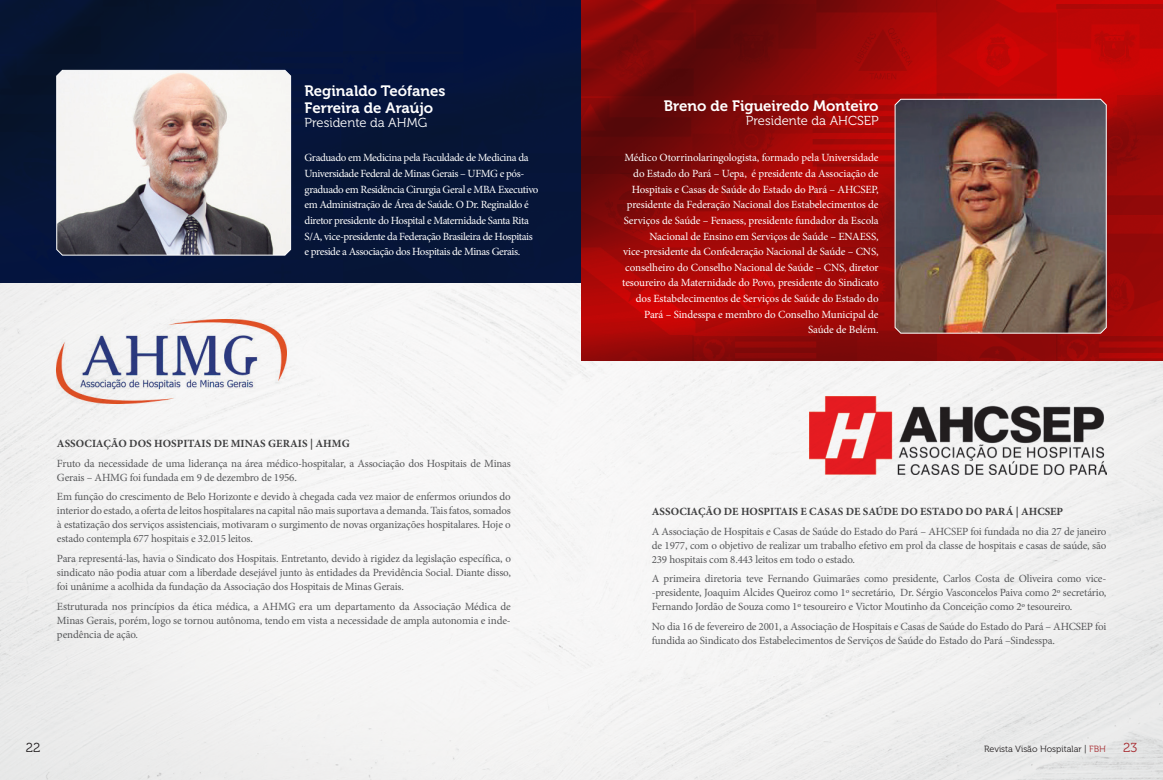
<style>
.page{position:relative;width:1163px;height:780px;background:#fff}
.page>*{position:absolute;margin:0;border:0;box-sizing:border-box;transform-origin:0 0}
.t1{font:15px/16.5px "Museo 700";color:#fff}
.t2{font:13px "Museo 300";color:#fff}
.t3{font:13px "Museo 300";color:#231f20}
.t4{font:13px "Museo 300";color:#a72b30}
.t5{font:11px/14px "Minion Pro";letter-spacing:-.015em;color:#57585a;text-align:justify}
.t6{font:11px/15.6px "Minion Pro";letter-spacing:-.02em;color:#fff}
.t7{font:700 11px "Minion Pro";letter-spacing:.005em;color:#3e3e3f}
.t8{font:9px "Museo 300";color:#231f20}
.s1{color:#a72b30}
</style>
<div class="page">
<img style="left:0;top:282px;width:1162px;height:498px">
<img style="left:0;top:0;width:581px;height:282px">
<img style="left:57px;top:319px;width:229px;height:84px">
<img style="left:56px;top:69px;width:235px;height:187px">
<img style="left:581px;top:0;width:581px;height:360px">
<img style="left:808px;top:396px;width:298px;height:78px">
<img style="left:893px;top:98px;width:214px;height:236px">
<h1 class="t1" style="left:304px;top:83px;width:142px">Reginaldo Teófanes<br>Ferreira de Araújo</h1>
<p class="t2" style="left:304px;top:116px;width:124px">Presidente da AHMG</p>
<p class="t6" style="left:304px;top:150px;width:235px">Graduado em Medicina pela Faculdade de Medicina da Universidade Federal de Minas Gerais – UFMG e pós&shy;graduado em Residência Cirurgia Geral e MBA Executivo em Administração de Área de Saúde. O Dr. Reginaldo é diretor presidente do Hospital e Maternidade Santa Rita S/A, vice-presidente da Federação Brasileira de Hospitais e preside a Associação dos Hospitais de Minas Gerais.</p>
<p class="t7" style="left:57px;top:435px;width:294px">ASSOCIAÇÃO DOS HOSPITAIS DE MINAS GERAIS | AHMG</p>
<p class="t5" style="left:57px;top:456px;width:455px">Fruto da necessidade de uma liderança na área médico-hospitalar, a Associação dos Hospitais de Minas<br>Gerais – AHMG foi fundada em 9 de dezembro de 1956.</p>
<p class="t5" style="left:57px;top:490px;width:455px">Em função do crescimento de Belo Horizonte e devido à chegada cada vez maior de enfermos oriundos do interior do estado, a oferta de leitos hospitalares na capital não mais suportava a demanda. Tais fatos, somados à estatização dos serviços assistenciais, motivaram o surgimento de novas organizações hospitalares. Hoje o estado contempla 677 hospitais e 32.015 leitos.</p>
<p class="t5" style="left:57px;top:551px;width:455px">Para representá-las, havia o Sindicato dos Hospitais. Entretanto, devido à rigidez da legislação específica, o sindicato não podia atuar com a liberdade desejável junto às entidades da Previdência Social. Diante disso, foi unânime a acolhida da fundação da Associação dos Hospitais de Minas Gerais.</p>
<p class="t5" style="left:57px;top:599px;width:455px">Estruturada nos princípios da ética médica, a AHMG era um departamento da Associação Médica de Minas Gerais, porém, logo se tornou autônoma, tendo em vista a necessidade de ampla autonomia e inde&shy;pendência de ação.</p>
<h1 class="t1" style="left:663px;top:97px;width:216px">Breno de Figueiredo Monteiro</h1>
<p class="t2" style="left:745px;top:113px;width:134px">Presidente da AHCSEP</p>
<p class="t6" style="left:622px;top:150px;width:258px;text-align:right">Médico Otorrinolaringologista, formado pela Universidade do Estado do Pará – Uepa, é presidente da Associação de Hospitais e Casas de Saúde do Estado do Pará – AHCSEP, presidente da Federação Nacional dos Estabelecimentos de Serviços de Saúde – Fenaess, presidente fundador da Escola Nacional de Ensino em Serviços de Saúde – ENAESS, vice-presidente da Confederação Nacional de Saúde – CNS, conselheiro do Conselho Nacional de Saúde – CNS, diretor tesoureiro da Maternidade do Povo, presidente do Sindicato dos Estabelecimentos de Serviços de Saúde do Estado do Pará – Sindesspa e membro do Conselho Municipal de Saúde de Belém.</p>
<p class="t7" style="left:651px;top:503px;width:412px">ASSOCIAÇÃO DE HOSPITAIS E CASAS DE SAÚDE DO ESTADO DO PARÁ | AHCSEP</p>
<p class="t5" style="left:651px;top:524px;width:456px">A Associação de Hospitais e Casas de Saúde do Estado do Pará – AHCSEP foi fundada no dia 27 de janeiro de 1977, com o objetivo de realizar um trabalho efetivo em prol da classe de hospitais e casas de saúde, são 239 hospitais com 8.443 leitos em todo o estado.</p>
<p class="t5" style="left:651px;top:572px;width:456px">A primeira diretoria teve Fernando Guimarães como presidente, Carlos Costa de Oliveira como vice--presidente, Joaquim Alcides Queiroz como 1º secretário, Dr. Sérgio Vasconcelos Paiva como 2º secretário, Fernando Jordão de Souza como 1º tesoureiro e Victor Moutinho da Conceição como 2º tesoureiro.</p>
<p class="t5" style="left:651px;top:619px;width:456px">No dia 16 de fevereiro de 2001, a Associação de Hospitais e Casas de Saúde do Estado do Pará – AHCSEP foi fundida ao Sindicato dos Estabelecimentos de Serviços de Saúde do Estado do Pará –Sindesspa.</p>
<p class="t3" style="left:26px;top:740px;width:16px">22</p>
<p class="t8" style="left:983px;top:744px;width:123px">Revista Visão Hospitalar | <span class="s1">FBH</span></p>
<p class="t4" style="left:1122px;top:740px;width:16px">23</p>
</div>
